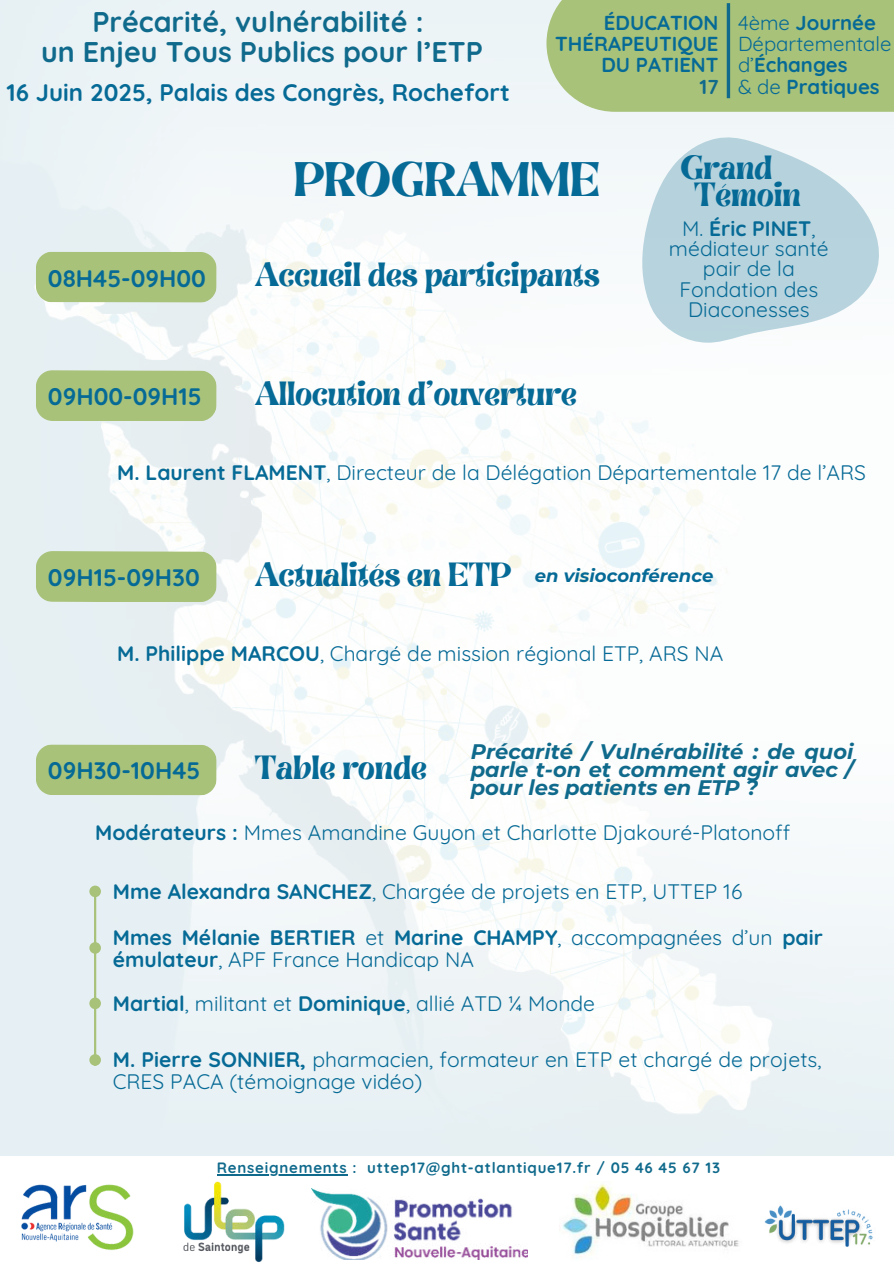
<style>
.page{position:relative;width:894px;height:1264px;background:#fff}
.page>*{position:absolute;margin:0;border:0;box-sizing:border-box;transform-origin:0 0}
.t1{font:39px "Brasika Display";color:#066a96}
.t2{font:700 28.5px/30.3px "Quicksand";color:#106a8c;text-align:center}
.t3{font:27px/27px "Brasika Display";color:#066a96}
.t4{font:700 24px "Quicksand";color:#066a96}
.t5{font:21px/20.2px "Quicksand";color:#066a96}
.t6{font:700 21px/22.5px "Quicksand";color:#066a96}
.t7{font:italic 700 21px/18px "Montserrat";color:#106a8c;text-align:justify}
.t8{font:700 20.25px/21.3px "Quicksand";color:#066a96;text-align:right}
.t9{font:700 20.25px "Quicksand";color:#106a8c}
.t10{font:italic 700 18px "Montserrat";color:#066a96}
.t11{font:700 15px "Quicksand";letter-spacing:.05em;color:#106a8c}
.s1{font-weight:400}
.s2{font-weight:700}
</style>
<div class="page">
<img style="left:10px;top:1155px;width:132px;height:96px">
<img style="left:183px;top:1175px;width:125px;height:87px">
<img style="left:311px;top:1188px;width:216px;height:71px">
<img style="left:764px;top:1205px;width:109px;height:42px">
<div style="left:546px;top:0;width:347px;height:112px;background:#a8c27a"></div>
<svg style="left:726px;top:3px;width:4px;height:95px"></svg>
<div style="left:36px;top:370px;width:181px;height:51px;background:#a8c27a"></div>
<div style="left:36px;top:551px;width:181px;height:51px;background:#a8c27a"></div>
<div style="left:36px;top:744px;width:181px;height:51px;background:#a8c27a"></div>
<div style="left:36px;top:251px;width:181px;height:52px;background:#a8c27a"></div>
<hr style="left:94px;top:890px;width:2px;height:175px;background:#a8c27a">
<hr style="left:217px;top:1174px;width:130px;height:1px;background:#106a8c">
<div style="left:89px;top:885px;width:12px;height:12px;background:#a8c27a;border-radius:50%"></div>
<div style="left:89px;top:942px;width:12px;height:11px;background:#a8c27a;border-radius:50%"></div>
<div style="left:89px;top:1054px;width:12px;height:11px;background:#a8c27a;border-radius:50%"></div>
<div style="left:89px;top:997px;width:12px;height:12px;background:#a8c27a;border-radius:50%"></div>
<img style="left:559px;top:1184px;width:180px;height:74px">
<svg style="left:640px;top:136px;width:242px;height:207px;fill:#b7d3dd"></svg>
<h2 class="t2" style="left:41px;top:3px;width:443px">Précarité, vulnérabilité :<br>un Enjeu Tous Publics pour l’ETP</h2>
<p class="t4" style="left:6px;top:73px;width:504px">16 Juin 2025, Palais des Congrès, Rochefort</p>
<p class="t8" style="left:555px;top:10px;width:165px">ÉDUCATION<br>THÉRAPEUTIQUE<br>DU PATIENT</p>
<p class="t9" style="left:699px;top:71px;width:20px">17</p>
<p class="t8" style="left:737px;top:10px;width:155px;text-align:left"><span class="s1">4ème</span> Journée<br><span class="s1">Départementale d’</span>Échanges<br><span class="s1">&amp; de</span> Pratiques</p>
<p class="t4" style="left:48px;top:259px;width:159px">08H45-09H00</p>
<p class="t4" style="left:48px;top:378px;width:155px">09H00-09H15</p>
<h1 class="t1" style="left:294px;top:150px;width:307px">PROGRAMME</h1>
<p class="t3" style="left:255px;top:262px;width:346px">Accueil des participants</p>
<p class="t3" style="left:255px;top:381px;width:323px">Allocution d’ouverture</p>
<p class="t3" style="left:694px;top:155px;width:108px;text-indent:-14px">Grand<br>Témoin</p>
<p class="t5" style="left:668px;top:216px;width:161px;text-align:center">M. <span class="s2">Éric PINET</span>, médiateur santé pair de la<br>Fondation des<br>Diaconesses</p>
<p class="t5" style="left:117px;top:460px;width:750px"><span class="s2">M. Laurent FLAMENT</span>, Directeur de la Délégation Départementale 17 de l’ARS</p>
<p class="t4" style="left:48px;top:559px;width:153px">09H15-09H30</p>
<p class="t3" style="left:255px;top:562px;width:257px">Actualités en ETP</p>
<p class="t10" style="left:534px;top:562px;width:180px">en visioconférence</p>
<p class="t5" style="left:117px;top:641px;width:607px"><span class="s2">M. Philippe MARCOU</span>, Chargé de mission régional ETP, ARS NA</p>
<p class="t4" style="left:48px;top:752px;width:154px">09H30-10H45</p>
<p class="t3" style="left:255px;top:755px;width:173px">Table ronde</p>
<p class="t7" style="left:470px;top:741px;width:384px">Précarité / Vulnérabilité : de quoi parle t-on et comment agir avec / pour les patients en ETP ?</p>
<p class="t5" style="left:95px;top:820px;width:696px"><span class="s2">Modérateurs :</span> Mmes Amandine Guyon et Charlotte Djakouré-Platonoff</p>
<p class="t5" style="left:113px;top:879px;width:631px"><span class="s2">Mme Alexandra SANCHEZ</span>, Chargée de projets en ETP, UTTEP 16</p>
<p class="t6" style="left:113px;top:923px;width:711px">Mmes Mélanie BERTIER <span class="s1">et</span> Marine CHAMPY<span class="s1">, accompagnées d’un</span> pair émulateur<span class="s1">, APF France Handicap NA</span></p>
<p class="t5" style="left:113px;top:991px;width:483px"><span class="s2">Martial</span>, militant et <span class="s2">Dominique</span>, allié ATD ¼ Monde</p>
<p class="t5" style="left:113px;top:1045px;width:710px;line-height:22.5px"><span class="s2">M. Pierre SONNIER,</span> pharmacien, formateur en ETP et chargé de projets,<br>CRES PACA (témoignage vidéo)</p>
<p class="t11" style="left:217px;top:1156px;width:504px">Renseignements : uttep17@ght-atlantique17.fr / 05 46 45 67 13</p>
</div>
